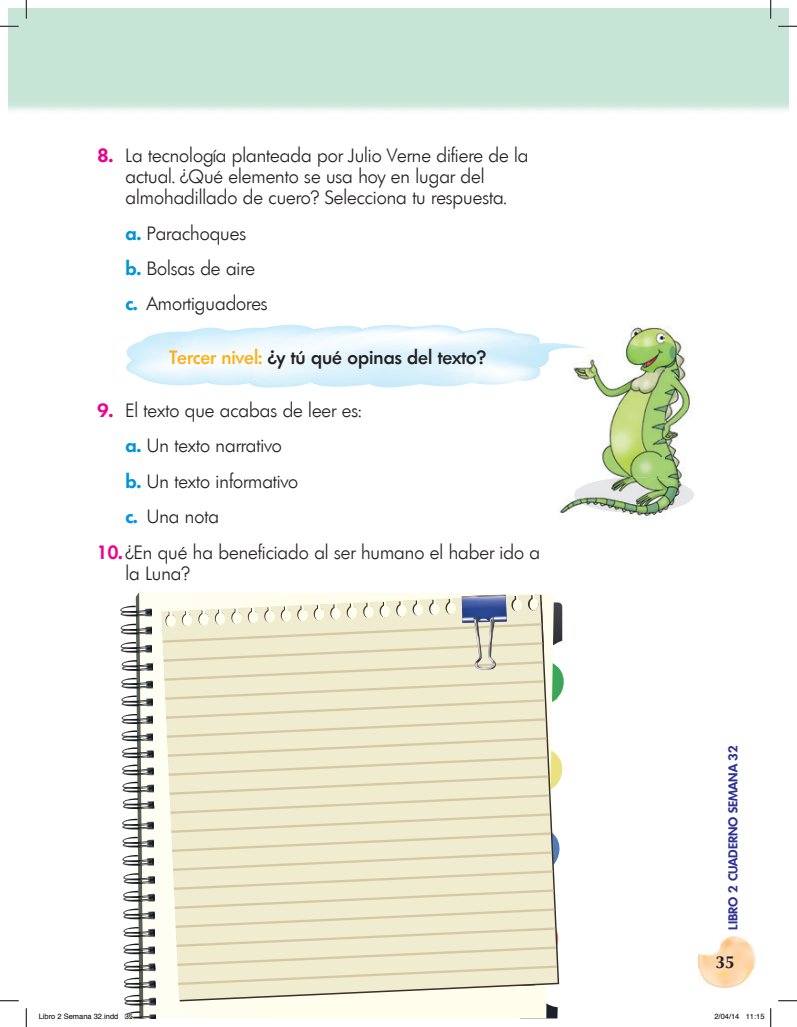
<style>
.page{position:relative;width:797px;height:1027px;background:#fff}
.page>*{position:absolute;margin:0;border:0;box-sizing:border-box;transform-origin:0 0}
.t1{font:300 18.75px/35.4px "Limerick";color:#231f20}
.t2{font:500 18.75px "Limerick";color:#231f20}
.t3{font:700 17.5px "Optima";color:#231f20}
.t4{font:600 12.5px "Limerick";color:#2e3092}
.t5{font:7.5px "Helvetica";color:#000}
.s1{font-weight:600;color:#ed028c}
.s2{font-weight:600;color:#0095d9}
.s3{color:#fbb017}
</style>
<div class="page">
<img style="left:698px;top:936px;width:57px;height:51px">
<svg style="left:163px;top:595px;width:401px;height:423px;background:#eae6cc"></svg>
<svg style="left:126px;top:327px;width:430px;height:61px"></svg>
<img style="left:558px;top:326px;width:134px;height:192px">
<img style="left:558px;top:343px;width:33px;height:6px">
<img style="left:574px;top:477px;width:120px;height:36px">
<svg style="left:0;top:25px;width:19px;height:2px"></svg>
<svg style="left:778px;top:25px;width:19px;height:2px"></svg>
<svg style="left:0;top:1000px;width:19px;height:1px"></svg>
<svg style="left:778px;top:1000px;width:19px;height:1px"></svg>
<svg style="left:25px;top:0;width:2px;height:19px"></svg>
<svg style="left:25px;top:1008px;width:2px;height:19px"></svg>
<svg style="left:770px;top:0;width:1px;height:19px"></svg>
<svg style="left:770px;top:1008px;width:1px;height:19px"></svg>
<svg style="left:120px;top:591px;width:36px;height:428px"></svg>
<p class="t1" style="left:125px;top:144px;width:404px;line-height:21.2px;text-indent:-28px"><span class="s1">8.</span> La tecnología planteada por Julio Verne difiere de la actual. ¿Qué elemento se usa hoy en lugar del almohadillado de cuero? Selecciona tu respuesta.</p>
<p class="t1" style="left:125px;top:215px;width:144px"><span class="s2">a.</span> Parachoques<br><span class="s2">b.</span> Bolsas de aire <span class="s2">c.</span> Amortiguadores</p>
<p class="t2" style="left:169px;top:345px;width:318px"><span class="s3">Tercer nivel:</span> ¿y tú qué opinas del texto?</p>
<p class="t1" style="left:125px;top:392px;width:237px;text-indent:-28px"><span class="s1">9.</span> El texto que acabas de leer es: <span class="s2">a.</span> Un texto narrativo<br><span class="s2">b.</span> Un texto informativo<br><span class="s2">c.</span> Una nota</p>
<p class="t1" style="left:125px;top:541px;width:416px;line-height:21.2px;text-indent:-28px"><span class="s1">10.</span> ¿En qué ha beneficiado al ser humano el haber ido a la Luna?</p>
<p class="t4" style="left:725px;top:930px;width:186px;rotate:-90deg">LIBRO 2 CUADERNO SEMANA 32</p>
<p class="t3" style="left:715px;top:952px;width:21px">35</p>
<p class="t5" style="left:39px;top:1011px;width:96px">Libro 2 Semana 32.indd 35</p>
<p class="t5" style="left:714px;top:1011px;width:52px">2/04/14 11:15</p>
</div>
